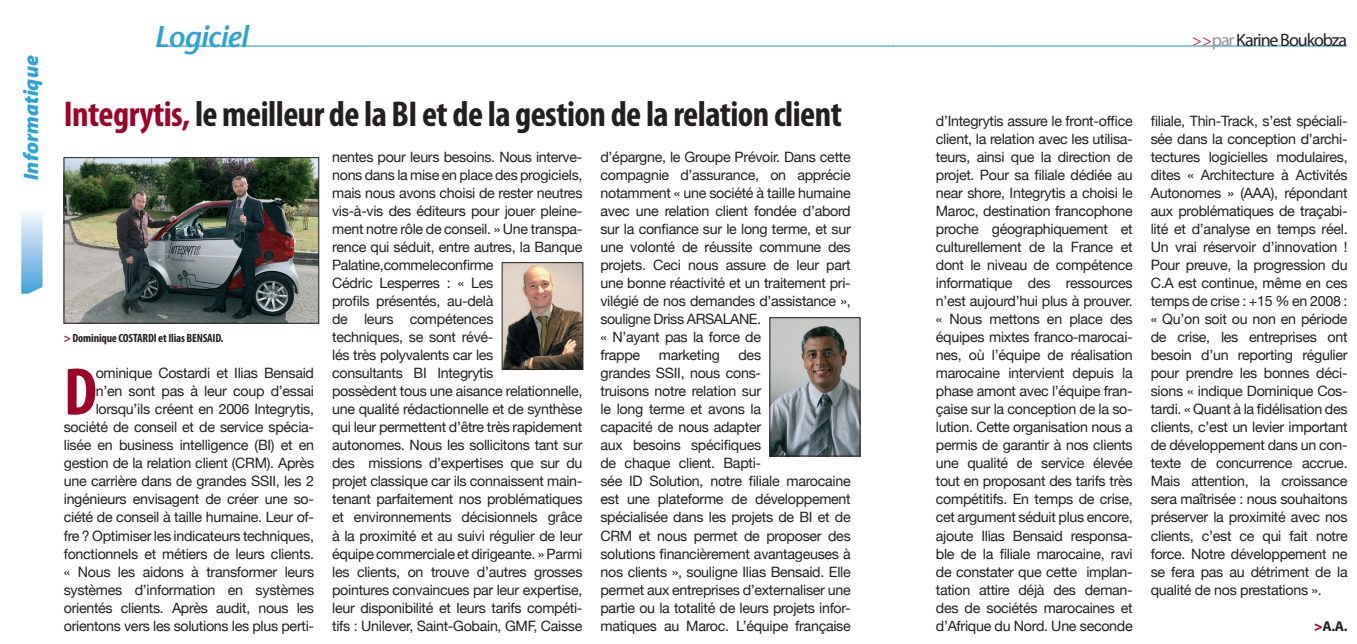
<style>
.page{position:relative;width:1357px;height:644px;background:#fff}
.page>*{position:absolute;margin:0;border:0;box-sizing:border-box;transform-origin:0 0}
.t1{font:700 condensed 67.65px "Myriad Pro";color:#9d0228}
.t2{font:700 condensed 36px "Myriad Pro";letter-spacing:-.015em;color:#231f20}
.t3{font:italic 600 30px "Stone Sans";letter-spacing:-.025em;color:#2aa2db}
.t4{font:italic 900 21px "Myriad Pro";color:#2aa2db}
.t5{font:18px "Myriad Pro";letter-spacing:-.06em;color:#231f20}
.t6{font:14.25px/18px "Helvetica Neue";letter-spacing:-.02em;color:#231f20}
.t7{font:700 14.25px "Myriad Pro";color:#231f20}
.t8{font:700 condensed 12px "Myriad Pro";letter-spacing:-.015em;color:#231f20}
.s1{font-size:16.5px;color:#b62c2f}
.s2{color:#939598}
.s3{color:#9d0228}
.s4{font-weight:900;color:#9d0228}
</style>
<div class="page">
<svg style="left:21px;top:212px;width:22px;height:81px;background:#a3ceec"></svg>
<hr style="left:156px;top:45px;width:737px;height:2px;background:#2aa2db">
<hr style="left:893px;top:45px;width:453px;height:2px;background:#2aa2db">
<img style="left:771px;top:319px;width:87px;height:135px">
<div style="left:769px;top:317px;width:91px;height:139px;border:1px solid #231f20"></div>
<img style="left:66px;top:159px;width:251px;height:162px">
<div style="left:64px;top:157px;width:255px;height:166px;border:1px solid #231f20"></div>
<img style="left:504px;top:264px;width:77px;height:103px">
<div style="left:502px;top:262px;width:81px;height:107px;border:1px solid #231f20"></div>
<h3 class="t4" style="left:19px;top:180px;width:126px;rotate:-90deg">Informatique</h3>
<h3 class="t3" style="left:154px;top:18px;width:95px">Logiciel</h3>
<p class="t5" style="left:1192px;top:30px;width:157px"><span class="s1">&gt;&gt;</span><span class="s2">par</span> Karine Boukobza</p>
<h2 class="t2" style="left:64px;top:94px;width:779px"><span class="s3">Integrytis,</span> le meilleur de la BI et de la gestion de la relation client</h2>
<p class="t8" style="left:64px;top:331px;width:161px"><span class="s3">&gt;</span> Dominique COSTARDI et Ilias BENSAID.</p>
<p class="t6" style="left:64px;top:364px;width:252px;text-align:right">ominique Costardi et Ilias Bensaid<br>n’en sont pas à leur coup d’essai lorsqu’ils créent en 2006 Integrytis, société de conseil et de service spécia&shy;lisée en business intelligence (BI) et en gestion de la relation client (CRM). Après une carrière dans de grandes SSII, les 2 ingénieurs envisagent de créer une so&shy;ciété de conseil à taille humaine. Leur of&shy;fre ? Optimiser les indicateurs techniques, fonctionnels et métiers de leurs clients. « Nous les aidons à transformer leurs systèmes d’information en systèmes orientés clients. Après audit, nous les orientons vers les solutions les plus perti-</p>
<h1 class="t1" style="left:64px;top:354px;width:35px">D</h1>
<p class="t6" style="left:332px;top:148px;width:252px">nentes pour leurs besoins. Nous interve&shy;nons dans la mise en place des progiciels, mais nous avons choisi de rester neutres vis-à-vis des éditeurs pour jouer pleine&shy;ment notre rôle de conseil. » Une transpa&shy;rence qui séduit, entre autres, la Banque Palatine, comme le confirme<br>Cédric Lesperres : « Les<br>profils présentés, au-delà<br>de leurs compétences<br>techniques, se sont révé-<br>lés très polyvalents car les<br>consultants BI Integrytis<br>possèdent tous une aisance relationnelle, une qualité rédactionnelle et de synthèse qui leur permettent d’être très rapidement autonomes. Nous les sollicitons tant sur des missions d’expertises que sur du projet classique car ils connaissent main&shy;tenant parfaitement nos problématiques et environnements décisionnels grâce à la proximité et au suivi régulier de leur équipe commerciale et dirigeante. » Parmi les clients, on trouve d’autres grosses pointures convaincues par leur expertise, leur disponibilité et leurs tarifs compéti&shy;tifs : Unilever, Saint-Gobain, GMF, Caisse</p>
<p class="t6" style="left:600px;top:148px;width:252px">d’épargne, le Groupe Prévoir. Dans cette compagnie d’assurance, on apprécie notamment « une société à taille humaine avec une relation client fondée d’abord sur la confiance sur le long terme, et sur une volonté de réussite commune des projets. Ceci nous assure de leur part une bonne réactivité et un traitement pri&shy;vilégié de nos demandes d’assistance », souligne Driss ARSALANE.<br>« N’ayant pas la force de<br>frappe</p>
<p class="t6" style="left:600px;top:346px;width:252px;text-indent:138px">des<br>grandes SSII, nous cons-<br>truisons notre relation sur<br>le long terme et avons la<br>capacité de nous adapter<br>aux besoins spécifiques<br>de chaque client. Bapti-<br>sée ID Solution, notre filiale marocaine est une plateforme de développement spécialisée dans les projets de BI et de<br>CRM et nous permet de proposer des solutions financièrement avantageuses à nos clients », souligne Ilias Bensaid. Elle permet aux entreprises d’externaliser une partie ou la totalité de leurs projets infor&shy;matiques au Maroc. L’équipe française</p>
<p class="t6" style="left:659px;top:346px;width:63px">marketing</p>
<p class="t6" style="left:935px;top:112px;width:198px;text-align:justify">d’Integrytis assure le front-office client, la relation avec les utilisa&shy;teurs, ainsi que la direction de projet. Pour sa filiale dédiée au near shore, Integrytis a choisi le Maroc, destination francophone proche géographiquement et culturellement de la France et dont le niveau de compétence informatique des ressources n’est aujourd’hui plus à prouver. « Nous mettons en place des équipes mixtes franco-marocai&shy;nes, où l’équipe de réalisation marocaine intervient depuis la phase amont avec l’équipe fran&shy;çaise sur la conception de la so&shy;lution. Cette organisation nous a permis de garantir à nos clients une qualité de service élevée tout en proposant des tarifs très compétitifs. En temps de crise, cet argument séduit plus encore, ajoute Ilias Bensaid responsa&shy;ble de la filiale marocaine, ravi de constater que cette implan&shy;tation attire déjà des deman&shy;des de sociétés marocaines et d’Afrique du Nord. Une seconde</p>
<p class="t6" style="left:1150px;top:112px;width:198px;text-align:justify">filiale, Thin-Track, s’est spéciali&shy;sée dans la conception d’archi&shy;tectures logicielles modulaires, dites « Architecture à Activités Autonomes » (AAA), répondant aux problématiques de traçabi&shy;lité et d’analyse en temps réel.<br>Un vrai réservoir d’innovation !<br>Pour preuve, la progression du C.A est continue, même en ces temps de crise : +15 % en 2008 : « Qu’on soit ou non en période de crise, les entreprises ont besoin d’un reporting régulier pour prendre les bonnes déci&shy;sions « indique Dominique Cos&shy;tardi. « Quant à la fidélisation des clients, c’est un levier important de développement dans un con&shy;texte de concurrence accrue.<br>Mais attention, la croissance sera maîtrisée : nous souhaitons préserver la proximité avec nos clients, c’est ce qui fait notre force. Notre développement ne se fera pas au détriment de la qualité de nos prestations ».</p>
<p class="t7" style="left:1314px;top:617px;width:35px"><span class="s4">&gt;</span>A.A.</p>
</div>
